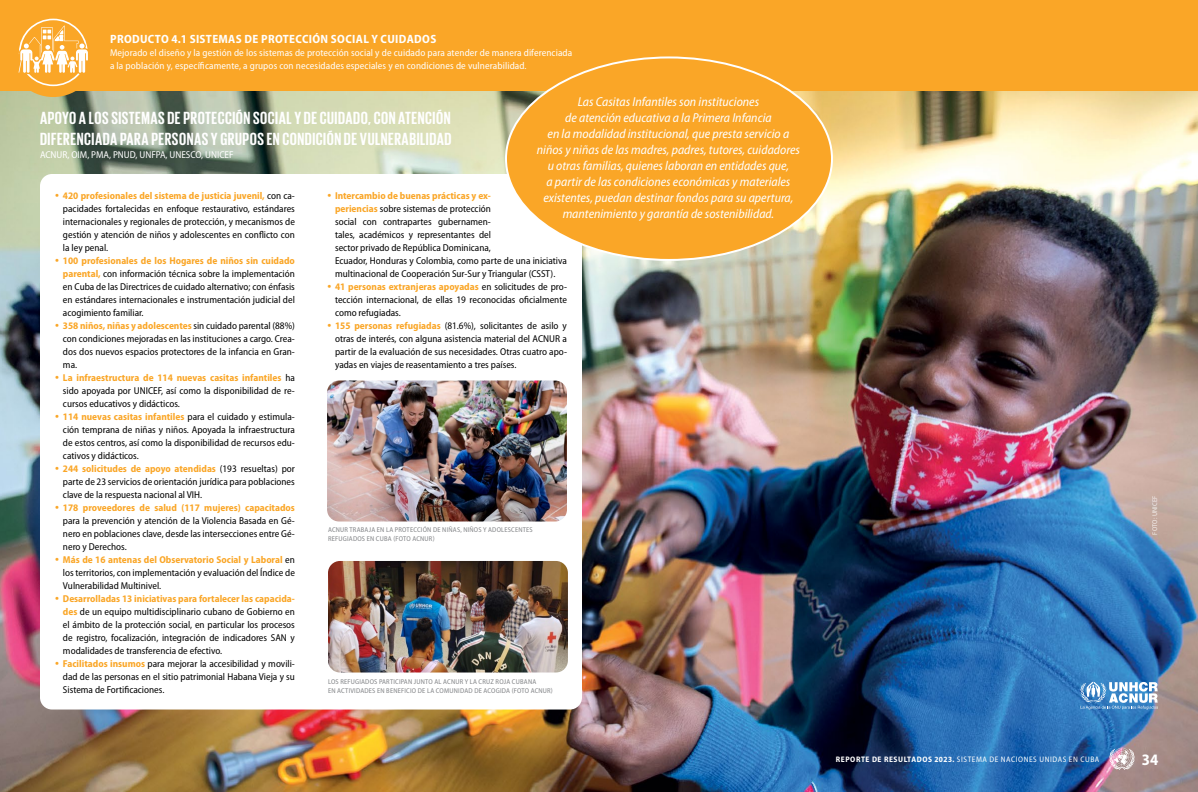
<style>
.page{position:relative;width:1198px;height:792px;background:#fff}
.page>*{position:absolute;margin:0;border:0;box-sizing:border-box;transform-origin:0 0}
.t1{font:700 18px/21px "Giorgio Sans";letter-spacing:.03em;color:#fff}
.t2{font:700 semi-condensed 16px "Myriad Pro";color:#fff}
.t3{font:italic semi-condensed 13px/16px "Myriad Pro";color:#fff;text-align:center}
.t4{font:700 semi-condensed 12px "Myriad Pro";letter-spacing:.03em;color:#fff}
.t5{font:semi-condensed 10px/13px "Myriad Pro";color:#000}
.t6{font:semi-condensed 10px/13px "Myriad Pro";letter-spacing:.01em;color:#fff}
.t7{font:700 semi-condensed 10px "Myriad Pro";color:#faa627}
.t8{font:semi-condensed 8px "Myriad Pro";letter-spacing:.07em;color:#fff}
.t9{font:semi-condensed 7px/8.4px "Myriad Pro";letter-spacing:.03em;color:#808285}
.t10{font:semi-condensed 7px "Myriad Pro";letter-spacing:.03em;color:#fff}
.s1{font-weight:700;color:#faa627}
.s2{font-weight:700}
</style>
<div class="page">
<img style="left:0;top:90px;width:1198px;height:702px">
<div style="left:0;top:0;width:1198px;height:90px;background:#faa627"></div>
<div style="left:9px;top:8px;width:89px;height:89px;background:#faa627;border-radius:50%"></div>
<svg style="left:19px;top:19px;width:69px;height:67px"></svg>
<div style="left:40px;top:174px;width:542px;height:536px;background:#fff;border-radius:12px"></div>
<svg style="left:1109px;top:748px;width:26px;height:22px"></svg>
<div style="left:506px;top:57px;width:326px;height:203px;background:#faa627;border-radius:50%"></div>
<img style="left:327px;top:381px;width:240px;height:141px">
<img style="left:328px;top:561px;width:240px;height:112px">
<svg style="left:1080px;top:682px;width:78px;height:28px"></svg>
<p class="t4" style="left:110px;top:31px;width:328px">PRODUCTO 4.1 SISTEMAS DE PROTECCIÓN SOCIAL Y CUIDADOS</p>
<p class="t6" style="left:110px;top:46px;width:464px">Mejorado el diseño y la gestión de los sistemas de protección social y de cuidado para atender de manera diferenciada a la población y, específicamente, a grupos con necesidades especiales y en condiciones de vulnerabilidad.</p>
<h1 class="t1" style="left:40px;top:107px;width:413px">APOYO A LOS SISTEMAS DE PROTECCIÓN SOCIAL Y DE CUIDADO, CON ATENCIÓN<br>DIFERENCIADA PARA PERSONAS Y GRUPOS EN CONDICIÓN DE VULNERABILIDAD</h1>
<p class="t6" style="left:40px;top:148px;width:195px">ACNUR, OIM, PMA, PNUD, UNFPA, UNESCO, UNICEF</p>
<p class="t5" style="left:63px;top:189px;width:233px;text-align:justify"><span class="s1">420 profesionales del sistema de justicia juvenil,</span> con ca&shy;pacidades fortalecidas en enfoque restaurativo, estándares internacionales y regionales de protección, y mecanismos de gestión y atención de niños y adolescentes en conflicto con la ley penal.</p>
<p class="t5" style="left:63px;top:254px;width:233px"><span class="s1">100 profesionales de los Hogares de niños sin cuidado parental,</span> con información técnica sobre la implementación en Cuba de las Directrices de cuidado alternativo; con énfasis en estándares internacionales e instrumentación judicial del acogimiento familiar.<br><span class="s1">358 niños, niñas y adolescentes</span> sin cuidado parental (88%) con condiciones mejoradas en las instituciones a cargo. Crea&shy;dos dos nuevos espacios protectores de la infancia en Gran&shy;ma.<br><span class="s1">La infraestructura de 114 nuevas casitas infantiles</span> ha sido apoyada por UNICEF, así como la disponibilidad de re&shy;cursos educativos y didácticos.<br><span class="s1">114 nuevas casitas infantiles</span> para el cuidado y estimula&shy;ción temprana de niñas y niños. Apoyada la infraestructura de estos centros, así como la disponibilidad de recursos edu&shy;cativos y didácticos.<br><span class="s1">244 solicitudes de apoyo atendidas</span> (193 resueltas) por parte de 23 servicios de orientación jurídica para poblaciones clave de la respuesta nacional al VIH.</p>
<p class="t7" style="left:63px;top:501px;width:233px">178 proveedores de salud (117 mujeres) capacitados</p>
<p class="t5" style="left:63px;top:514px;width:233px">para la prevención y atención de la Violencia Basada en Gé&shy;nero en poblaciones clave, desde las intersecciones entre Gé&shy;nero y Derechos.<br><span class="s1">Más de 16 antenas del Observatorio Social y Laboral</span> en los territorios, con implementación y evaluación del Índice de Vulnerabilidad Multinivel.</p>
<p class="t5" style="left:63px;top:592px;width:233px"><span class="s1">Desarrolladas 13 iniciativas para fortalecer las capacida&shy;des</span> de un equipo multidisciplinario cubano de Gobierno en el ámbito de la protección social, en particular los procesos de registro, focalización, integración de indicadores SAN y modalidades de transferencia de efectivo.<br><span class="s1">Facilitados insumos</span> para mejorar la accesibilidad y movili&shy;dad de las personas en el sitio patrimonial Habana Vieja y su Sistema de Fortificaciones.</p>
<p class="t3" style="left:537px;top:93px;width:265px">Las Casitas Infantiles son instituciones<br>de atención educativa a la Primera Infancia<br>en la modalidad institucional, que presta servicio a niños y niñas de las madres, padres, tutores, cuidadores u otras familias, quienes laboran en entidades que,<br>a partir de las condiciones económicas y materiales existentes, puedan destinar fondos para su apertura, mantenimiento y garantía de sostenibilidad.</p>
<p class="t5" style="left:335px;top:189px;width:233px"><span class="s1">Intercambio de buenas prácticas y ex-<br>periencias</span> sobre sistemas de protección<br>social con contrapartes gubernamen-<br>tales, académicos y representantes del<br>sector privado de República Dominicana,<br>Ecuador, Honduras y Colombia, como parte de una iniciativa multinacional de Cooperación Sur-Sur y Triangular (CSST).<br><span class="s1">41 personas extranjeras apoyadas</span> en solicitudes de pro&shy;tección internacional, de ellas 19 reconocidas oficialmente como refugiadas.<br><span class="s1">155 personas refugiadas</span> (81.6%), solicitantes de asilo y otras de interés, con alguna asistencia material del ACNUR a partir de la evaluación de sus necesidades. Otras cuatro apo&shy;yadas en viajes de reasentamiento a tres países.</p>
<p class="t9" style="left:328px;top:526px;width:206px">ACNUR TRABAJA EN LA PROTECCIÓN DE NIÑAS, NIÑOS Y ADOLESCENTES<br>REFUGIADOS EN CUBA (FOTO ACNUR)</p>
<p class="t9" style="left:328px;top:677px;width:226px;line-height:9.4px">LOS REFUGIADOS PARTICIPAN JUNTO AL ACNUR Y LA CRUZ ROJA CUBANA<br>EN ACTIVIDADES EN BENEFICIO DE LA COMUNIDAD DE ACOGIDA (FOTO ACNUR)</p>
<p class="t8" style="left:836px;top:754px;width:265px"><span class="s2">REPORTE DE RESULTADOS 2023.</span> SISTEMA DE NACIONES UNIDAS EN CUBA</p>
<p class="t10" style="left:1151px;top:535px;width:41px;rotate:-90deg">FOTO: UNICEF</p>
<h2 class="t2" style="left:1142px;top:749px;width:18px">34</h2>
</div>
